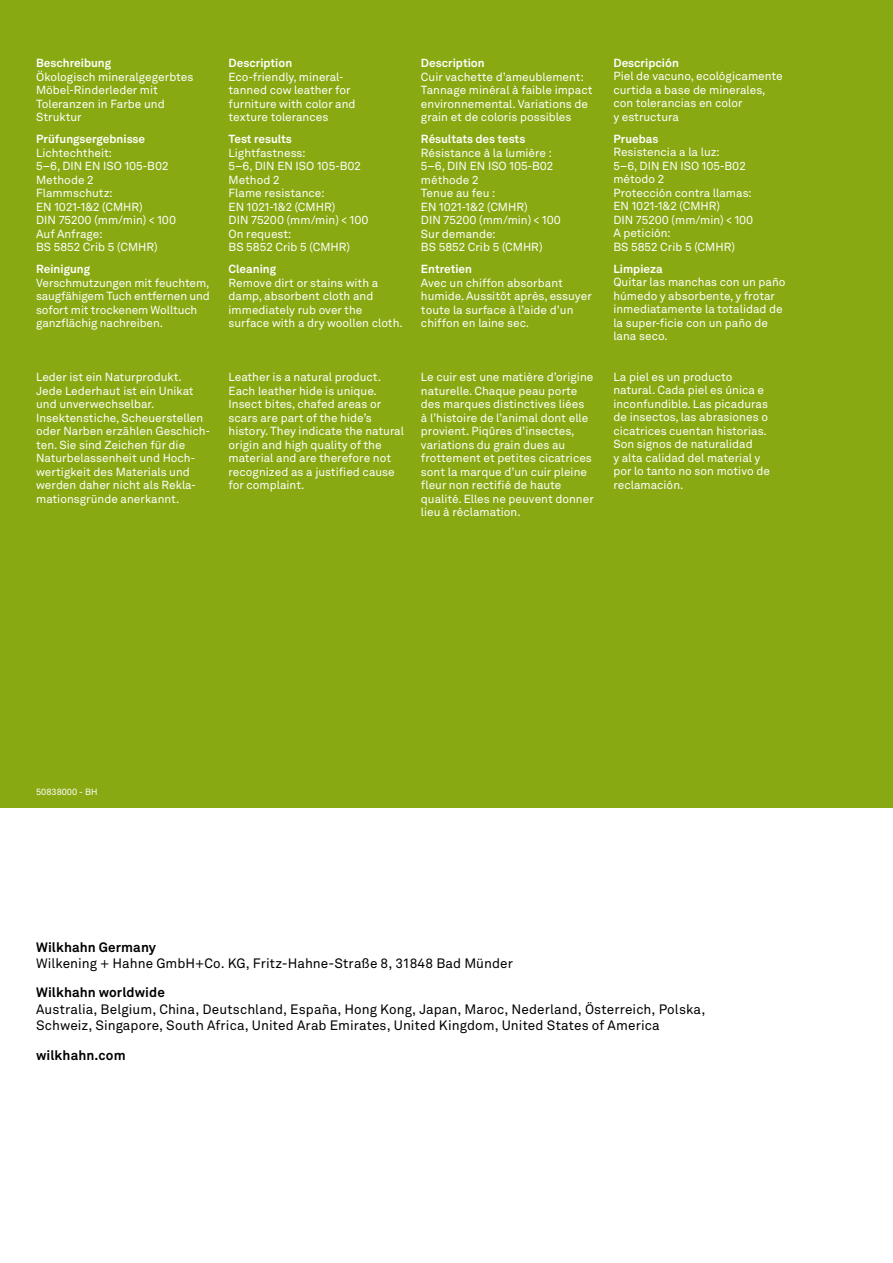
<style>
.page{position:relative;width:893px;height:1263px;background:#fff}
.page>*{position:absolute;margin:0;border:0;box-sizing:border-box;transform-origin:0 0}
.t1{font:13.5px/16.5px "Akkurat Pro";letter-spacing:.005em;color:#000}
.t2{font:700 13.5px "Akkurat Pro";letter-spacing:.01em;color:#000}
.t3{font:11.7px/13.5px "Akkurat LL";color:#fff}
.t4{font:700 11.7px "Akkurat LL";color:#fff}
.t5{font:9px "Akkurat Pro";color:#fff}
</style>
<div class="page">
<div style="left:0;top:0;width:893px;height:808px;background:#89a912"></div>
<p class="t4" style="left:36px;top:54px;width:77px">Beschreibung</p>
<p class="t3" style="left:36px;top:69px;width:159px">Ökologisch mineralgegerbtes<br>Möbel-Rinderleder mit<br>Toleranzen in Farbe und<br>Struktur</p>
<p class="t4" style="left:36px;top:130px;width:110px">Prüfungsergebnisse</p>
<p class="t3" style="left:36px;top:145px;width:141px">Lichtechtheit:<br>5–6, DIN EN ISO 105-B02<br>Methode 2<br>Flammschutz:<br>EN 1021-1&amp;2 (CMHR)<br>DIN 75200 (mm/min) &lt; 100<br>Auf Anfrage:<br>BS 5852 Crib 5 (CMHR)</p>
<p class="t4" style="left:36px;top:260px;width:56px">Reinigung</p>
<p class="t3" style="left:36px;top:275px;width:175px">Verschmutzungen mit feuchtem, saugfähigem Tuch entfernen und sofort mit trockenem Wolltuch ganzflächig nachreiben.</p>
<p class="t3" style="left:36px;top:370px;width:175px">Leder ist ein Naturprodukt.<br>Jede Lederhaut ist ein Unikat und unverwechselbar.<br>Insektenstiche, Scheuerstellen oder Narben erzählen Geschich&shy;ten. Sie sind Zeichen für die<br>Naturbelassenheit und Hoch&shy;wertigkeit des Materials und werden daher nicht als Rekla&shy;mationsgründe anerkannt.</p>
<p class="t4" style="left:229px;top:54px;width:65px">Description</p>
<p class="t3" style="left:229px;top:69px;width:128px">Eco-friendly, mineral&shy;tanned cow leather for furniture with color and texture tolerances</p>
<p class="t4" style="left:229px;top:130px;width:65px">Test results</p>
<p class="t3" style="left:229px;top:145px;width:141px">Lightfastness:<br>5–6, DIN EN ISO 105-B02<br>Method 2<br>Flame resistance:<br>EN 1021-1&amp;2 (CMHR)<br>DIN 75200 (mm/min) &lt; 100<br>On request:<br>BS 5852 Crib 5 (CMHR)</p>
<p class="t4" style="left:229px;top:260px;width:49px">Cleaning</p>
<p class="t3" style="left:229px;top:275px;width:176px">Remove dirt or stains with a damp, absorbent cloth and immediately rub over the surface with a dry woollen cloth.</p>
<p class="t3" style="left:229px;top:370px;width:177px">Leather is a natural product.<br>Each leather hide is unique.<br>Insect bites, chafed areas or scars are part of the hide’s history. They indicate the natural origin and high quality of the material and are therefore not recognized as a justified cause for complaint.</p>
<p class="t4" style="left:421px;top:54px;width:65px">Description</p>
<p class="t3" style="left:421px;top:69px;width:173px">Cuir vachette d’ameublement:<br>Tannage minéral à faible impact environnemental. Variations de grain et de coloris possibles</p>
<p class="t4" style="left:421px;top:130px;width:106px">Résultats des tests</p>
<p class="t3" style="left:421px;top:145px;width:141px">Résistance à la lumière :<br>5–6, DIN EN ISO 105-B02 méthode 2<br>Tenue au feu :<br>EN 1021-1&amp;2 (CMHR)<br>DIN 75200 (mm/min) &lt; 100<br>Sur demande:<br>BS 5852 Crib 5 (CMHR)</p>
<p class="t4" style="left:421px;top:260px;width:53px">Entretien</p>
<p class="t3" style="left:421px;top:275px;width:172px">Avec un chiffon absorbant humide. Aussitôt après, essuyer toute la surface à l’aide d’un chiffon en laine sec.</p>
<p class="t3" style="left:421px;top:370px;width:174px">Le cuir est une matière d’origine naturelle. Chaque peau porte des marques distinctives liées<br>à l’histoire de l’animal dont elle provient. Piqûres d’insectes, variations du grain dues au frottement et petites cicatrices sont la marque d’un cuir pleine fleur non rectifié de haute qualité. Elles ne peuvent donner lieu à réclamation.</p>
<p class="t4" style="left:613px;top:54px;width:67px">Descripción</p>
<p class="t3" style="left:613px;top:69px;width:171px">Piel de vacuno, ecológicamente curtida a base de minerales, con tolerancias en color<br>y estructura</p>
<p class="t4" style="left:613px;top:130px;width:47px">Pruebas</p>
<p class="t3" style="left:613px;top:145px;width:141px">Resistencia a la luz:<br>5–6, DIN EN ISO 105-B02 método 2<br>Protección contra llamas:<br>EN 1021-1&amp;2 (CMHR)<br>DIN 75200 (mm/min) &lt; 100<br>A petición:<br>BS 5852 Crib 5 (CMHR)</p>
<p class="t4" style="left:613px;top:260px;width:51px">Limpieza</p>
<p class="t3" style="left:613px;top:275px;width:174px">Quitar las manchas con un paño húmedo y absorbente, y frotar inmediatamente la totalidad de la super-ficie con un paño de lana seco.</p>
<p class="t3" style="left:613px;top:370px;width:158px">La piel es un producto natural. Cada piel es única e inconfundible. Las picaduras de insectos, las abrasiones o cicatrices cuentan historias.<br>Son signos de naturalidad<br>y alta calidad del material y por lo tanto no son motivo de reclamación.</p>
<p class="t5" style="left:36px;top:786px;width:63px">50838000 - BH</p>
<p class="t2" style="left:36px;top:939px;width:121px">Wilkhahn Germany</p>
<p class="t1" style="left:36px;top:955px;width:478px">Wilkening + Hahne GmbH+Co. KG, Fritz-Hahne-Straße 8, 31848 Bad Münder</p>
<p class="t2" style="left:36px;top:984px;width:130px">Wilkhahn worldwide</p>
<p class="t1" style="left:36px;top:1001px;width:671px">Australia, Belgium, China, Deutschland, España, Hong Kong, Japan, Maroc, Nederland, Österreich, Polska,<br>Schweiz, Singapore, South Africa, United Arab Emirates, United Kingdom, United States of America</p>
<p class="t2" style="left:36px;top:1047px;width:91px">wilkhahn.com</p>
</div>
